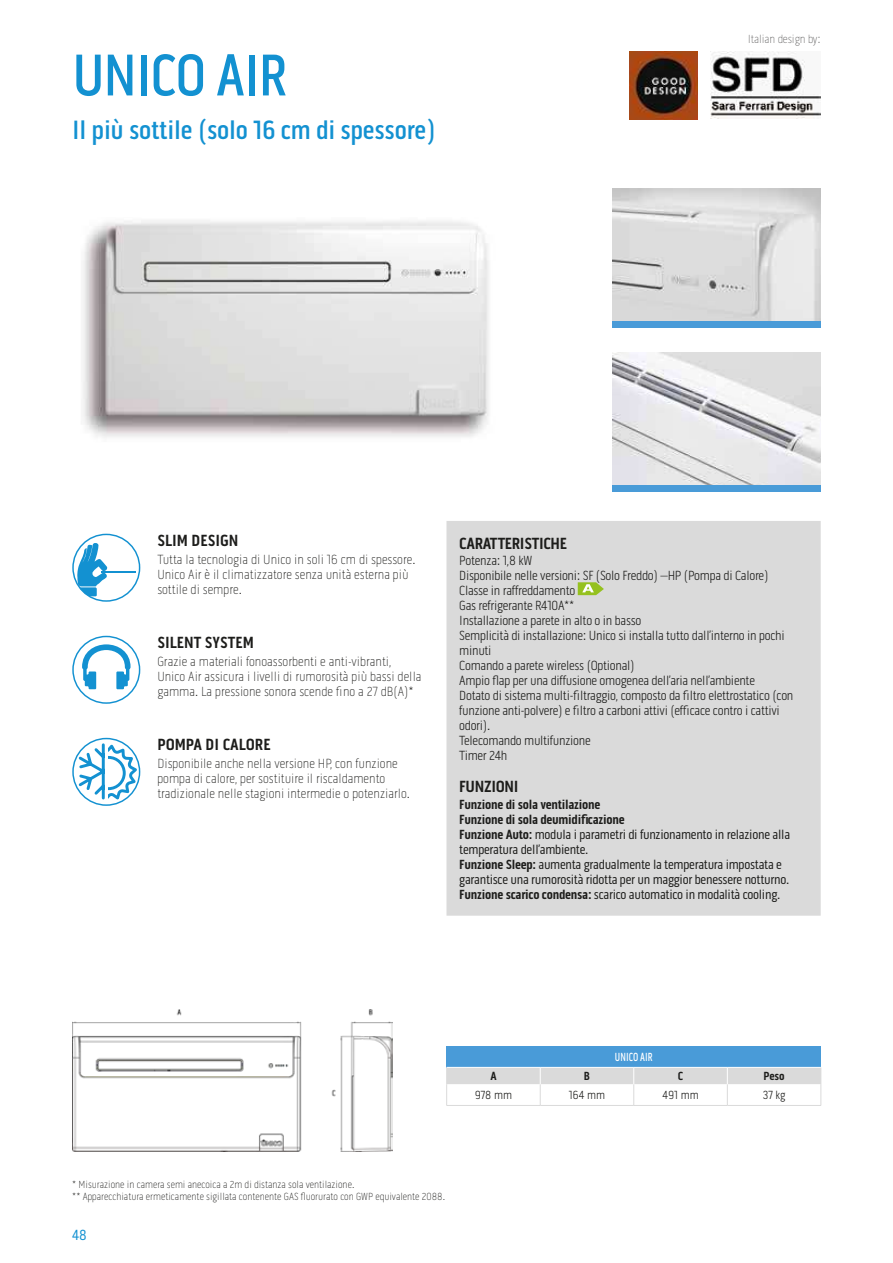
<style>
.page{position:relative;width:893px;height:1263px;background:#fff}
.page>*{position:absolute;margin:0;border:0;box-sizing:border-box;transform-origin:0 0}
.t1{font:500 60px "Pill Gothic 300 mg";letter-spacing:-.02em;color:#1391d1;scale:.95 1}
.t2{font:500 27px "Pill Gothic 300 mg";letter-spacing:-.01em;color:#1391d1}
.t3{font:700 16.5px "Pill Gothic 300 mg";color:#1d1d1b}
.t4{font:700 16.5px "Pill Gothic 300 mg";letter-spacing:-.02em;color:#1d1d1b}
.t5{font:15px "Pill Gothic 300 mg";color:#1391d1}
.t6{font:300 13.5px/15px "Pill Gothic 300 mg";letter-spacing:-.02em;color:#1d1d1b}
.t7{font:100 13.5px/15px "Pill Gothic 300 mg";color:#1d1d1b}
.t8{font:13.5px/15px "Pill Gothic 300 mg";letter-spacing:-.02em;color:#1d1d1b}
.t9{font:300 12px "Pill Gothic 300 mg";color:#1d1d1b}
.t10{font:100 12px "Pill Gothic 300 mg";letter-spacing:-.01em;color:#646363}
.t11{font:500 12px "Pill Gothic 300 mg";color:#fff;scale:.8 1}
.t12{font:700 12px "Pill Gothic 300 mg";color:#1d1d1b}
.t13{font:100 10.5px/12px "Pill Gothic 300 mg";color:#1d1d1b}
.s1{font-weight:700}
</style>
<div class="page">
<img style="left:72px;top:1009px;width:321px;height:142px">
<div style="left:447px;top:1046px;width:374px;height:21px;background:#499bd8"></div>
<hr style="left:446px;top:1105px;width:94px;height:1px;background:#dadada">
<hr style="left:540px;top:1105px;width:94px;height:1px;background:#dadada">
<hr style="left:634px;top:1105px;width:93px;height:1px;background:#dadada">
<hr style="left:727px;top:1105px;width:94px;height:1px;background:#dadada">
<svg style="left:446px;top:1067px;width:376px;height:38px"></svg>
<img style="left:629px;top:51px;width:68px;height:68px">
<img style="left:710px;top:51px;width:111px;height:68px">
<img style="left:83px;top:220px;width:406px;height:218px">
<img style="left:612px;top:189px;width:209px;height:132px">
<div style="left:612px;top:321px;width:209px;height:7px;background:#499bd8"></div>
<img style="left:612px;top:353px;width:209px;height:132px">
<div style="left:612px;top:485px;width:209px;height:7px;background:#499bd8"></div>
<svg style="left:77px;top:543px;width:31px;height:43px"></svg>
<svg style="left:78px;top:587px;width:19px;height:10px"></svg>
<hr style="left:101px;top:571px;width:34px;height:2px;background:#1391d1">
<div style="left:72px;top:534px;width:68px;height:68px;border:1px solid #1391d1;border-radius:50%"></div>
<svg style="left:82px;top:644px;width:49px;height:45px"></svg>
<div style="left:72px;top:636px;width:68px;height:68px;border:1px solid #1391d1;border-radius:50%"></div>
<div style="left:72px;top:738px;width:68px;height:68px;border:1px solid #1391d1;border-radius:50%"></div>
<svg style="left:76px;top:742px;width:60px;height:60px"></svg>
<div style="left:446px;top:521px;width:375px;height:395px;background:#dadada"></div>
<svg style="left:578px;top:582px;width:26px;height:13px"></svg>
<h1 class="t1" style="left:72px;top:40px;width:227px">UNICO AIR</h1>
<h2 class="t2" style="left:72px;top:114px;width:365px">Il più sottile (solo 16 cm di spessore)</h2>
<p class="t10" style="left:748px;top:32px;width:74px">Italian design by:</p>
<p class="t3" style="left:157px;top:530px;width:83px">SLIM DESIGN</p>
<p class="t7" style="left:157px;top:552px;width:260px">Tutta la tecnologia di Unico in soli 16 cm di spessore.<br>Unico Air è il climatizzatore senza unità esterna più sottile di sempre.</p>
<p class="t3" style="left:157px;top:633px;width:98px">SILENT SYSTEM</p>
<p class="t7" style="left:157px;top:654px;width:266px">Grazie a materiali fonoassorbenti e anti-vibranti,<br>Unico Air assicura i livelli di rumorosità più bassi della gamma. La pressione sonora scende fino a 27 dB(A)*</p>
<p class="t3" style="left:157px;top:735px;width:115px">POMPA DI CALORE</p>
<p class="t7" style="left:157px;top:756px;width:254px">Disponibile anche nella versione HP, con funzione pompa di calore, per sostituire il riscaldamento tradizionale nelle stagioni intermedie o potenziarlo.</p>
<p class="t4" style="left:459px;top:533px;width:109px">CARATTERISTICHE</p>
<p class="t6" style="left:459px;top:553px;width:336px">Potenza: 1,8 kW<br>Disponibile nelle versioni: SF (Solo Freddo) –HP (Pompa di Calore)<br>Classe in raffreddamento<br>Gas refrigerante R410A**<br>Installazione a parete in alto o in basso<br>Semplicità di installazione: Unico si installa tutto dall’interno in pochi minuti<br>Comando a parete wireless (Optional)<br>Ampio flap per una diffusione omogenea dell’aria nell’ambiente<br>Dotato di sistema multi-filtraggio, composto da filtro elettrostatico (con funzione anti-polvere) e filtro a carboni attivi (efficace contro i cattivi odori).<br>Telecomando multifunzione<br>Timer 24h</p>
<p class="t4" style="left:459px;top:777px;width:61px">FUNZIONI</p>
<p class="t8" style="left:459px;top:797px;width:332px"><span class="s1">Funzione di sola ventilazione<br>Funzione di sola deumidificazione<br>Funzione Auto:</span> modula i parametri di funzionamento in relazione alla temperatura dell’ambiente.<br><span class="s1">Funzione Sleep:</span> aumenta gradualmente la temperatura impostata e garantisce una rumorosità ridotta per un maggior benessere notturno.<br><span class="s1">Funzione scarico condensa:</span> scarico automatico in modalità cooling.</p>
<p class="t11" style="left:615px;top:1050px;width:49px">UNICO AIR</p>
<p class="t12" style="left:490px;top:1069px;width:8px">A</p>
<p class="t12" style="left:584px;top:1069px;width:8px">B</p>
<p class="t12" style="left:678px;top:1069px;width:7px">C</p>
<p class="t12" style="left:764px;top:1069px;width:22px">Peso</p>
<p class="t9" style="left:475px;top:1088px;width:39px">978 mm</p>
<p class="t9" style="left:569px;top:1088px;width:38px">164 mm</p>
<p class="t9" style="left:662px;top:1088px;width:38px">491 mm</p>
<p class="t9" style="left:763px;top:1088px;width:24px">37 kg</p>
<p class="t13" style="left:72px;top:1178px;width:374px">* Misurazione in camera semi anecoica a 2m di distanza sola ventilazione.<br>** Apparecchiatura ermeticamente sigillata contenente GAS fluorurato con GWP equivalente 2088.</p>
<p class="t5" style="left:72px;top:1226px;width:16px">48</p>
</div>
